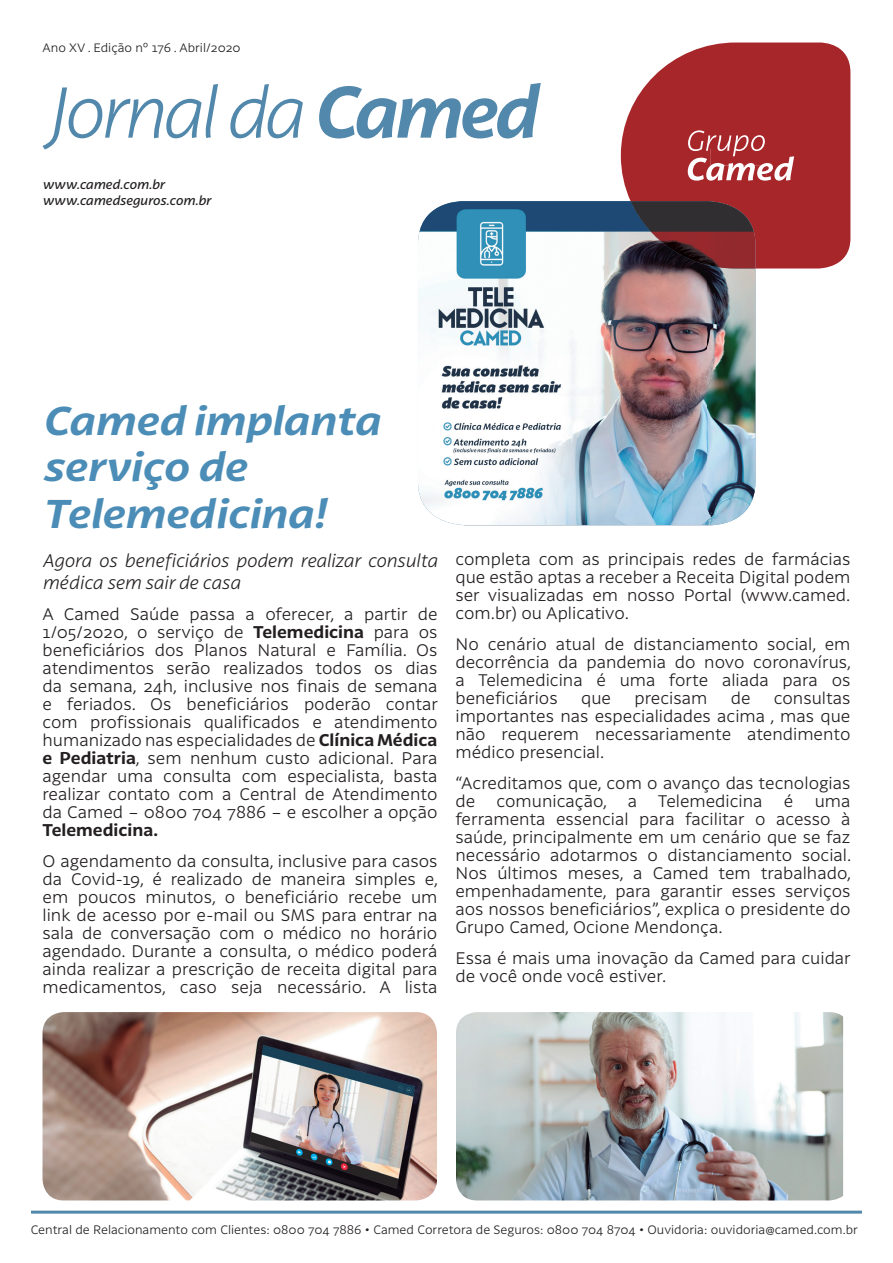
<style>
.page{position:relative;width:893px;height:1263px;background:#fff}
.page>*{position:absolute;margin:0;border:0;box-sizing:border-box;transform-origin:0 0}
.t1{font:italic 700 39px/46.8px "Latina Essential";letter-spacing:-.005em;color:#4b8db6;scale:1.08 1}
.t2{font:italic 300 18px/22.5px "Latina Essential";color:#231f20}
.t3{font:300 16.5px/18px "Latina Essential";color:#231f20;text-align:justify}
.t4{font:700 16.5px "Latina Essential";color:#231f20}
.t5{font:italic 500 12.75px/15.3px "Latina Essential";color:#231f20}
.t6{font:300 12px "Latina Essential";color:#231f20}
.s1{font-weight:700}
</style>
<div class="page">
<svg style="left:43px;top:84px;width:175px;height:66px"></svg>
<svg style="left:230px;top:84px;width:73px;height:54px"></svg>
<svg style="left:319px;top:83px;width:222px;height:55px"></svg>
<hr style="left:31px;top:1210px;width:831px;height:3px;background:#5288ab">
<img style="left:418px;top:201px;width:290px;height:325px">
<img style="left:707px;top:268px;width:48px;height:257px">
<svg style="left:621px;top:43px;width:229px;height:225px;background:#ac393d"></svg>
<img style="left:631px;top:201px;width:124px;height:67px">
<svg style="left:688px;top:130px;width:106px;height:51px"></svg>
<img style="left:43px;top:1012px;width:394px;height:188px">
<img style="left:456px;top:1012px;width:387px;height:188px">
<p class="t6" style="left:43px;top:41px;width:200px">Ano XV . Edição nº 176 . Abril/2020</p>
<p class="t5" style="left:43px;top:177px;width:170px">www.camed.com.br www.camedseguros.com.br</p>
<h1 class="t1" style="left:43px;top:397px;width:314px">Camed implanta serviço de<br>Telemedicina!</h1>
<p class="t2" style="left:43px;top:549px;width:396px">Agora os beneficiários podem realizar consulta médica sem sair de casa</p>
<p class="t3" style="left:43px;top:605px;width:397px">A Camed Saúde passa a oferecer, a partir de 1/05/2020, o serviço de <span class="s1">Telemedicina</span> para os beneficiários dos Planos Natural e Família. Os atendimentos serão realizados todos os dias da semana, 24h, inclusive nos finais de semana e feriados. Os beneficiários poderão contar com profissionais qualificados e atendimento humanizado nas especialidades de <span class="s1">Clínica Médica e Pediatria</span>, sem nenhum custo adicional. Para agendar uma consulta com especialista, basta realizar contato com a Central de Atendimento da Camed – 0800 704 7886 – e escolher a opção</p>
<p class="t4" style="left:43px;top:820px;width:117px">Telemedicina.</p>
<p class="t3" style="left:43px;top:852px;width:397px">O agendamento da consulta, inclusive para casos da Covid-19, é realizado de maneira simples e, em poucos minutos, o beneficiário recebe um link de acesso por e-mail ou SMS para entrar na sala de conversação com o médico no horário agendado. Durante a consulta, o médico poderá ainda realizar a prescrição de receita digital para medicamentos, caso seja necessário. A lista</p>
<p class="t3" style="left:455px;top:551px;width:396px">completa com as principais redes de farmácias que estão aptas a receber a Receita Digital podem ser visualizadas em nosso Portal (www.camed. com.br) ou Aplicativo.</p>
<p class="t3" style="left:455px;top:635px;width:397px">No cenário atual de distanciamento social, em decorrência da pandemia do novo coronavírus, a Telemedicina é uma forte aliada para os beneficiários</p>
<p class="t3" style="left:455px;top:689px;width:396px;text-indent:318px">consultas importantes nas especialidades acima , mas que não requerem necessariamente atendimento médico presencial.</p>
<p class="t3" style="left:455px;top:774px;width:396px">“Acreditamos que, com o avanço das tecnologias de</p>
<p class="t3" style="left:581px;top:689px;width:31px">que</p>
<p class="t3" style="left:634px;top:689px;width:74px">precisam</p>
<p class="t3" style="left:731px;top:689px;width:21px">de</p>
<p class="t3" style="left:497px;top:792px;width:142px">comunicação, a</p>
<p class="t3" style="left:658px;top:792px;width:106px">Telemedicina</p>
<p class="t3" style="left:784px;top:792px;width:11px">é</p>
<p class="t3" style="left:455px;top:792px;width:397px;text-indent:359px">uma ferramenta essencial para facilitar o acesso à saúde, principalmente em um cenário que se faz necessário adotarmos o distanciamento social.<br>Nos últimos meses, a Camed tem trabalhado, empenhadamente, para garantir esses serviços aos nossos beneficiários”, explica o presidente do Grupo Camed, Ocione Mendonça.</p>
<p class="t3" style="left:455px;top:949px;width:397px">Essa é mais uma inovação da Camed para cuidar de você onde você estiver.</p>
<p class="t6" style="left:31px;top:1223px;width:829px">Central de Relacionamento com Clientes: 0800 704 7886 • Camed Corretora de Seguros: 0800 704 8704 • Ouvidoria: ouvidoria@camed.com.br</p>
</div>
